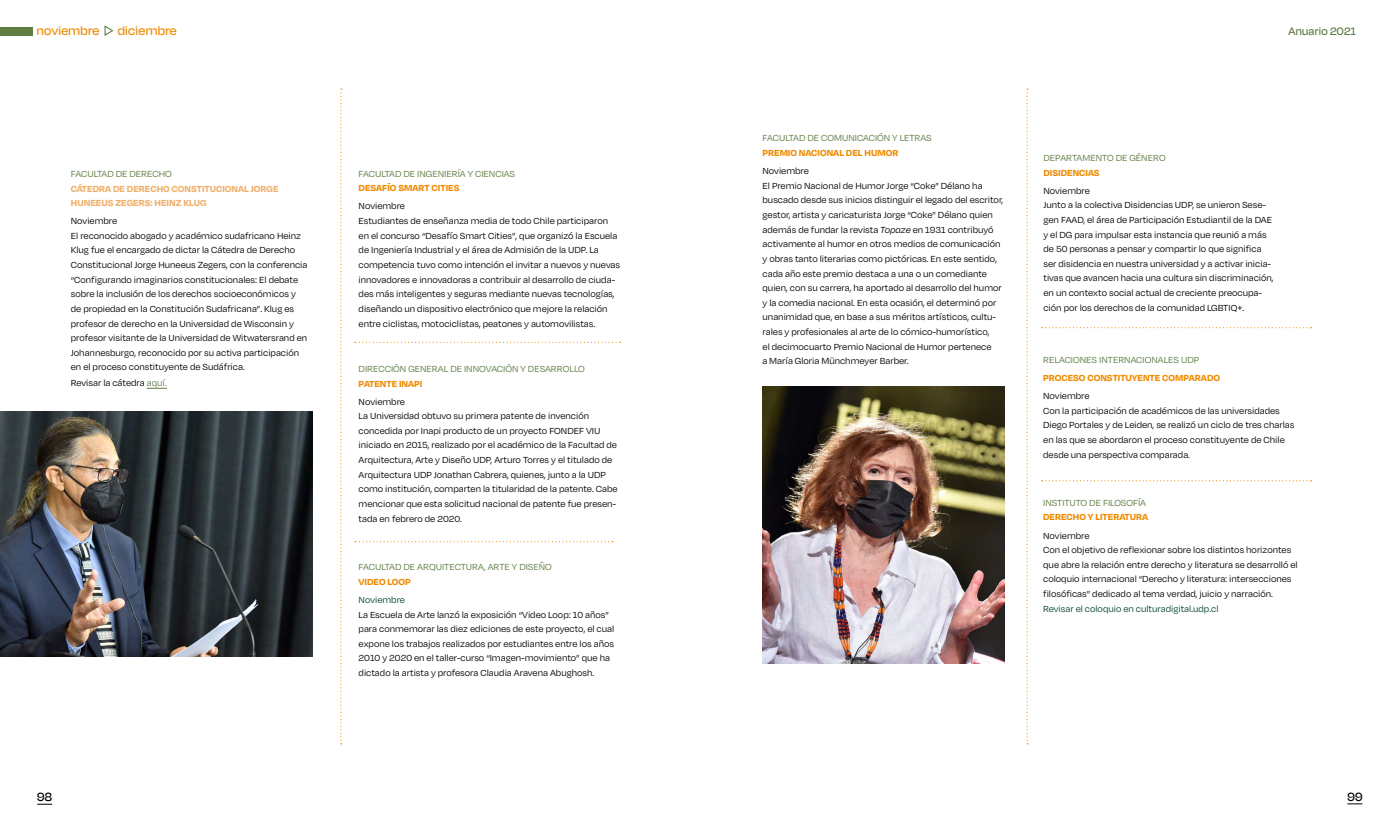
<style>
.page{position:relative;width:1382px;height:833px;background:#fff}
.page>*{position:absolute;margin:0;border:0;box-sizing:border-box;transform-origin:0 0}
.t1{font:500 14.12px "Degular Display";letter-spacing:.025em;color:#ef8b00}
.t2{font:500 13.75px "Degular Display";color:#000}
.t3{font:500 12.5px "Degular Display";letter-spacing:.025em;color:#5f7c43}
.t4{font:10.12px/14.6px "Degular";color:#000}
.t5{font:10.12px "Degular";color:#5f7c43}
.t6{font:700 10.12px "Degular";color:#ef8b00}
.t7{font:700 10.12px/14.6px "Degular";color:#efaf69}
.t8{font:10.12px "Degular";color:#00442d}
.s1{color:#5f7c43}
.s2{font-style:italic}
</style>
<div class="page">
<svg style="left:1347px;top:803px;width:15px;height:1px"></svg>
<svg style="left:37px;top:804px;width:15px;height:1px"></svg>
<svg style="left:147px;top:388px;width:20px;height:1px"></svg>
<img style="left:0;top:411px;width:312px;height:245px">
<svg style="left:340px;top:89px;width:2px;height:655px"></svg>
<div style="left:0;top:27px;width:33px;height:8px;background:#5f7c43"></div>
<svg style="left:355px;top:541px;width:258px;height:1px"></svg>
<svg style="left:355px;top:342px;width:266px;height:1px"></svg>
<img style="left:762px;top:386px;width:242px;height:278px">
<svg style="left:1026px;top:89px;width:2px;height:655px"></svg>
<svg style="left:1042px;top:327px;width:269px;height:1px"></svg>
<svg style="left:1042px;top:480px;width:269px;height:1px"></svg>
<h1 class="t1" style="left:37px;top:23px;width:141px">noviembre <span class="s1">▷</span> diciembre</h1>
<p class="t5" style="left:71px;top:168px;width:103px">FACULTAD DE DERECHO</p>
<p class="t7" style="left:71px;top:180px;width:209px">CÁTEDRA DE DERECHO CONSTITUCIONAL JORGE<br>HUNEEUS ZEGERS: HEINZ KLUG</p>
<p class="t4" style="left:71px;top:213px;width:238px">Noviembre<br>El reconocido abogado y académico sudafricano Heinz Klug fue el encargado de dictar la Cátedra de Derecho Constitucional Jorge Huneeus Zegers, con la conferencia “Configurando imaginarios constitucionales: El debate sobre la inclusión de los derechos socioeconómicos y de propiedad en la Constitución Sudafricana”. Klug es profesor de derecho en la Universidad de Wisconsin y profesor visitante de la Universidad de Witwatersrand en Johannesburgo, reconocido por su activa participación en el proceso constituyente de Sudáfrica.</p>
<p class="t4" style="left:71px;top:375px;width:98px">Revisar la cátedra <span class="s1">aquí.</span></p>
<p class="t5" style="left:359px;top:168px;width:158px">FACULTAD DE INGENIERÍA Y CIENCIAS</p>
<p class="t6" style="left:359px;top:182px;width:102px">DESAFÍO SMART CITIES</p>
<p class="t4" style="left:359px;top:199px;width:263px">Noviembre<br>Estudiantes de enseñanza media de todo Chile participaron en el concurso “Desafío Smart Cities”, que organizó la Escuela de Ingeniería Industrial y el área de Admisión de la UDP. La competencia tuvo como intención el invitar a nuevos y nuevas innovadores e innovadoras a contribuir al desarrollo de ciuda&shy;des más inteligentes y seguras mediante nuevas tecnologías, diseñando un dispositivo electrónico que mejore la relación entre ciclistas, motociclistas, peatones y automovilistas.</p>
<p class="t5" style="left:359px;top:363px;width:228px">DIRECCIÓN GENERAL DE INNOVACIÓN Y DESARROLLO</p>
<p class="t6" style="left:359px;top:377px;width:65px">PATENTE INAPI</p>
<p class="t4" style="left:359px;top:394px;width:261px">Noviembre<br>La Universidad obtuvo su primera patente de invención concedida por Inapi producto de un proyecto FONDEF VIU iniciado en 2015, realizado por el académico de la Facultad de Arquitectura, Arte y Diseño UDP, Arturo Torres y el titulado de Arquitectura UDP Jonathan Cabrera, quienes, junto a la UDP como institución, comparten la titularidad de la patente. Cabe mencionar que esta solicitud nacional de patente fue presen&shy;tada en febrero de 2020.</p>
<p class="t5" style="left:359px;top:561px;width:195px">FACULTAD DE ARQUITECTURA, ARTE Y DISEÑO</p>
<p class="t6" style="left:359px;top:575px;width:54px">VIDEO LOOP</p>
<p class="t8" style="left:359px;top:594px;width:48px">Noviembre</p>
<p class="t4" style="left:359px;top:607px;width:257px">La Escuela de Arte lanzó la exposición “Video Loop: 10 años” para conmemorar las diez ediciones de este proyecto, el cual expone los trabajos realizados por estudiantes entre los años 2010 y 2020 en el taller-curso “Imagen-movimiento” que ha dictado la artista y profesora Claudia Aravena Abughosh.</p>
<p class="t5" style="left:762px;top:132px;width:171px">FACULTAD DE COMUNICACIÓN Y LETRAS</p>
<p class="t6" style="left:762px;top:146px;width:137px">PREMIO NACIONAL DEL HUMOR</p>
<p class="t4" style="left:762px;top:163px;width:242px">Noviembre<br>El Premio Nacional de Humor Jorge “Coke” Délano ha buscado desde sus inicios distinguir el legado del escritor, gestor, artista y caricaturista Jorge “Coke” Délano quien además de fundar la revista <span class="s2">Topaze</span> en 1931 contribuyó activamente al humor en otros medios de comunicación y obras tanto literarias como pictóricas. En este sentido, cada año este premio destaca a una o un comediante quien, con su carrera, ha aportado al desarrollo del humor y la comedia nacional. En esta ocasión, el determinó por unanimidad que, en base a sus méritos artísticos, cultu&shy;rales y profesionales al arte de lo cómico-humorístico,<br>el decimocuarto Premio Nacional de Humor pertenece<br>a María Gloria Münchmeyer Barber.</p>
<p class="t3" style="left:1288px;top:24px;width:69px">Anuario 2021</p>
<p class="t5" style="left:1043px;top:152px;width:124px">DEPARTAMENTO DE GÉNERO</p>
<p class="t6" style="left:1043px;top:166px;width:58px">DISIDENCIAS</p>
<p class="t4" style="left:1043px;top:183px;width:232px">Noviembre<br>Junto a la colectiva Disidencias UDP, se unieron Sese&shy;gen FAAD, el área de Participación Estudiantil de la DAE y el DG para impulsar esta instancia que reunió a más de 50 personas a pensar y compartir lo que significa ser disidencia en nuestra universidad y a activar inicia&shy;tivas que avancen hacia una cultura sin discriminación, en un contexto social actual de creciente preocupa&shy;ción por los derechos de la comunidad LGBTIQ+.</p>
<p class="t5" style="left:1043px;top:354px;width:158px">RELACIONES INTERNACIONALES UDP</p>
<p class="t6" style="left:1043px;top:371px;width:178px">PROCESO CONSTITUYENTE COMPARADO</p>
<p class="t4" style="left:1043px;top:388px;width:253px">Noviembre<br>Con la participación de académicos de las universidades Diego Portales y de Leiden, se realizó un ciclo de tres charlas en las que se abordaron el proceso constituyente de Chile desde una perspectiva comparada.</p>
<p class="t5" style="left:1043px;top:496px;width:104px">INSTITUTO DE FILOSOFÍA</p>
<p class="t6" style="left:1043px;top:511px;width:107px">DERECHO Y LITERATURA</p>
<p class="t4" style="left:1043px;top:527px;width:256px">Noviembre<br>Con el objetivo de reflexionar sobre los distintos horizontes que abre la relación entre derecho y literatura se desarrolló el coloquio internacional “Derecho y literatura: intersecciones filosóficas” dedicado al tema verdad, juicio y narración.</p>
<p class="t8" style="left:1043px;top:602px;width:177px">Revisar el coloquio en culturadigital.udp.cl</p>
<h2 class="t2" style="left:37px;top:789px;width:16px">98</h2>
<h2 class="t2" style="left:1347px;top:788px;width:16px">99</h2>
</div>
